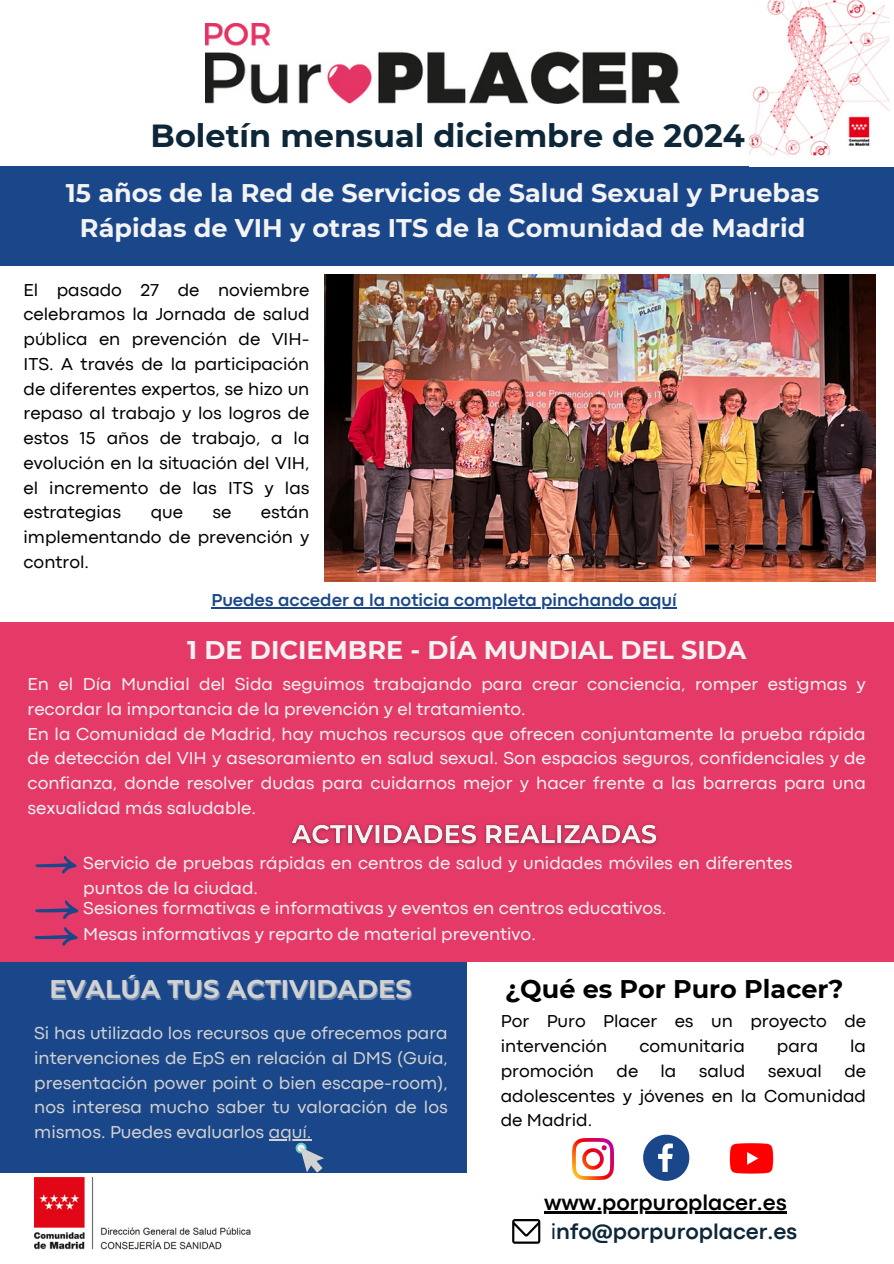
<style>
.page{position:relative;width:894px;height:1264px;background:#fff}
.page>*{position:absolute;margin:0;border:0;box-sizing:border-box;transform-origin:0 0}
.t1{font:700 31.95px "Montserrat";color:#0d2739}
.t2{font:700 25.5px/34.8px "Montserrat";color:#f4f3f3;text-align:center}
.t3{font:700 25.5px "Montserrat";color:#000}
.t4{font:700 25.5px "Montserrat";color:#d3d2d2}
.t5{font:700 22.5px "Codec Pro";color:#0d2739}
.t6{font:700 22.5px "Codec Pro";color:#000}
.t7{font:18px/24.8px "Codec Pro";color:#f4f3f3}
.t8{font:18px/24.8px "Codec Pro";color:#000;text-align:justify}
.t9{font:18px/24.8px "Codec Pro";color:#d3d2d2;text-align:justify}
.t10{font:700 18px "Codec Pro";color:#1a4789}
.s1{font-weight:400}
</style>
<div class="page">
<div style="left:0;top:881px;width:466px;height:291px;background:#1a4789"></div>
<div style="left:0;top:167px;width:893px;height:99px;background:#1a4789"></div>
<div style="left:0;top:621px;width:893px;height:340px;background:#e53a68"></div>
<img style="left:206px;top:24px;width:473px;height:80px">
<img style="left:35px;top:1177px;width:215px;height:73px">
<img style="left:572px;top:1138px;width:41px;height:41px">
<svg style="left:643px;top:1134px;width:46px;height:46px"></svg>
<img style="left:729px;top:1143px;width:45px;height:31px">
<svg style="left:295px;top:1142px;width:29px;height:30px"></svg>
<svg style="left:512px;top:1219px;width:28px;height:24px"></svg>
<svg style="left:35px;top:855px;width:42px;height:18px"></svg>
<svg style="left:35px;top:900px;width:44px;height:19px"></svg>
<svg style="left:34px;top:927px;width:44px;height:18px"></svg>
<img style="left:749px;top:0;width:141px;height:156px">
<img style="left:324px;top:274px;width:550px;height:307px">
<img style="left:291px;top:823px;width:367px;height:23px">
<hr style="left:269px;top:1139px;width:42px;height:1px;background:#d3d2d2">
<hr style="left:544px;top:1211px;width:242px;height:2px;background:#000">
<hr style="left:211px;top:607px;width:466px;height:1px;background:#1a4789">
<p class="t1" style="left:150px;top:116px;width:595px">Boletín mensual diciembre de 2024</p>
<p class="t2" style="left:66px;top:175px;width:754px">15 años de la Red de Servicios de Salud Sexual y Pruebas<br>Rápidas de VIH y otras ITS de la Comunidad de Madrid</p>
<p class="t8" style="left:24px;top:278px;width:287px">El pasado 27 de noviembre celebramos la Jornada de salud pública en prevención de VIH-ITS. A través de la participación de diferentes expertos, se hizo un repaso al trabajo y los logros de estos 15 años de trabajo, a la evolución en la situación del VIH, el incremento de las ITS y las estrategias</p>
<p class="t8" style="left:24px;top:501px;width:287px;text-indent:237px">están implementando de prevención y control.</p>
<p class="t10" style="left:211px;top:594px;width:466px">Puedes acceder a la noticia completa pinchando aquí</p>
<p class="t8" style="left:151px;top:501px;width:34px">que</p>
<p class="t8" style="left:212px;top:501px;width:20px">se</p>
<p class="t2" style="left:187px;top:632px;width:560px">1 DE DICIEMBRE - DÍA MUNDIAL DEL SIDA</p>
<p class="t7" style="left:28px;top:673px;width:839px">En el Día Mundial del Sida seguimos trabajando para crear conciencia, romper estigmas y recordar la importancia de la prevención y el tratamiento.</p>
<h1 class="t7" style="left:28px;top:722px;width:839px;text-align:justify">En la Comunidad de Madrid, hay muchos recursos que ofrecen conjuntamente la prueba rápida de detección del VIH y asesoramiento en salud sexual. Son espacios seguros, confidenciales y de confianza, donde resolver dudas para cuidarnos mejor y hacer frente a las barreras para una sexualidad más saludable.</h1>
<p class="t7" style="left:83px;top:851px;width:710px">Servicio de pruebas rápidas en centros de salud y unidades móviles en diferentes puntos de la ciudad.</p>
<p class="t7" style="left:83px;top:897px;width:584px">Sesiones formativas e informativas y eventos en centros educativos.</p>
<p class="t7" style="left:83px;top:922px;width:454px">Mesas informativas y reparto de material preventivo.</p>
<h6 class="t4" style="left:49px;top:973px;width:363px">EVALÚA TUS ACTIVIDADES</h6>
<h2 class="t9" style="left:34px;top:1022px;width:415px">Si has utilizado los recursos que ofrecemos para intervenciones de EpS en relación al DMS (Guía, presentación power point o bien escape-room), nos interesa mucho saber tu valoración de los mismos. Puedes evaluarlos aquí.</h2>
<h3 class="t3" style="left:505px;top:973px;width:339px">¿Qué es Por Puro Placer?</h3>
<p class="t8" style="left:500px;top:1010px;width:366px">Por Puro Placer es un proyecto de intervención</p>
<p class="t8" style="left:639px;top:1035px;width:107px">comunitaria</p>
<p class="t8" style="left:776px;top:1035px;width:43px">para</p>
<p class="t8" style="left:500px;top:1035px;width:366px;text-indent:349px">la promoción de la salud sexual de adolescentes y jóvenes en la Comunidad de Madrid.</p>
<p class="t6" style="left:544px;top:1194px;width:244px">www.porpuroplacer.es</p>
<p class="t5" style="left:550px;top:1223px;width:248px"><span class="s1">i</span>nfo@porpuroplacer.es</p>
</div>
